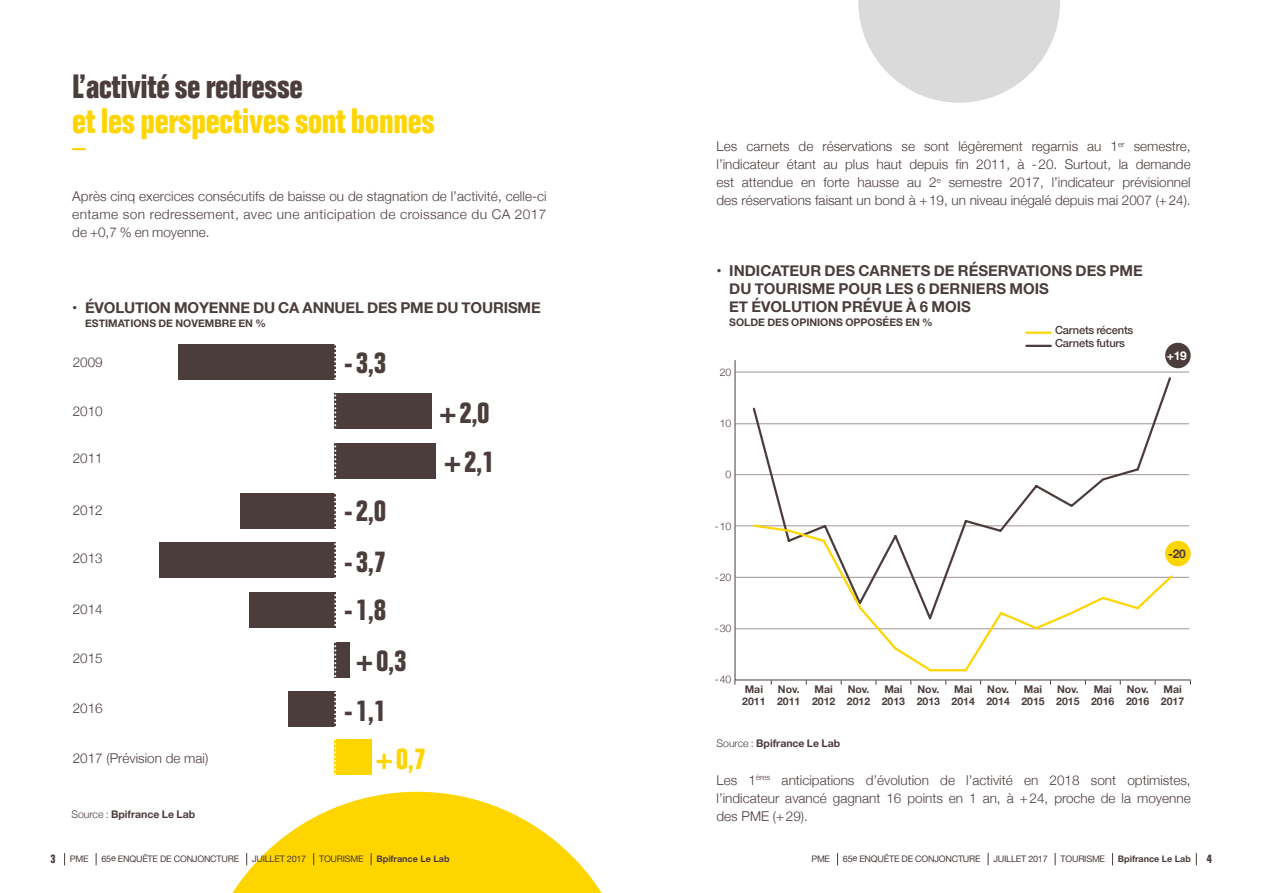
<style>
.page{position:relative;width:1263px;height:893px;background:#fff}
.page>*{position:absolute;margin:0;border:0;box-sizing:border-box;transform-origin:0 0}
.t1{font:700 condensed 34.5px "Folio";letter-spacing:-.01em;color:#ffd500}
.t2{font:700 condensed 33px "Folio";letter-spacing:-.01em;color:#4b3d3c}
.t3{font:700 condensed 29.25px/48.9px "Folio";color:#4b3d3c}
.t4{font:700 condensed 29.25px "Folio";color:#ffd500}
.t5{font:700 15px/18px "Helvetica Neue";color:#4b3d3c}
.t6{font:300 13.5px/18px "Helvetica Neue";color:#4b3d3c;text-align:justify}
.t7{font:700 12px "Helvetica Neue";color:#fff}
.t8{font:700 12px "Helvetica Neue";color:#4b3d3c}
.t9{font:700 condensed 12px "Folio";color:#4b3d3c}
.t10{font:500 11.25px "Helvetica Neue";letter-spacing:-.02em;color:#4b3d3c}
.t11{font:700 10.5px/12px "Helvetica Neue";color:#4b3d3c}
.t12{font:300 10.5px "Helvetica Neue";letter-spacing:-.02em;color:#4b3d3c}
.t13{font:9px "Helvetica Neue";letter-spacing:-.025em;color:#4b3d3c}
.t14{font:700 9px "Helvetica Neue";color:#4b3d3c}
.s1{font-weight:300}
</style>
<div class="page">
<hr style="left:1026px;top:345px;width:25px;height:2px;background:#4b3d3c">
<hr style="left:1026px;top:332px;width:25px;height:2px;background:#ffd500">
<svg style="left:858px;top:0;width:202px;height:103px"></svg>
<svg style="left:72px;top:148px;width:14px;height:2px"></svg>
<div style="left:179px;top:344px;width:157px;height:36px;background:#4b3d3c"></div>
<div style="left:334px;top:394px;width:98px;height:35px;background:#4b3d3c"></div>
<div style="left:334px;top:443px;width:102px;height:36px;background:#4b3d3c"></div>
<div style="left:240px;top:493px;width:96px;height:35px;background:#4b3d3c"></div>
<div style="left:159px;top:542px;width:177px;height:36px;background:#4b3d3c"></div>
<div style="left:250px;top:592px;width:86px;height:36px;background:#4b3d3c"></div>
<div style="left:334px;top:642px;width:16px;height:35px;background:#4b3d3c"></div>
<div style="left:334px;top:740px;width:38px;height:35px;background:#ffd500"></div>
<div style="left:288px;top:691px;width:48px;height:36px;background:#4b3d3c"></div>
<svg style="left:334px;top:344px;width:2px;height:431px"></svg>
<svg style="left:734px;top:359px;width:457px;height:322px"></svg>
<hr style="left:735px;top:372px;width:454px;height:1px;background:#9f9594">
<div style="left:1165px;top:343px;width:26px;height:25px;background:#4b3d3c;border-radius:50%"></div>
<div style="left:1165px;top:541px;width:26px;height:25px;background:#ffd500;border-radius:50%"></div>
<svg style="left:751px;top:406px;width:389px;height:117px"></svg>
<svg style="left:1135px;top:375px;width:38px;height:97px"></svg>
<svg style="left:751px;top:523px;width:389px;height:150px"></svg>
<svg style="left:1134px;top:574px;width:40px;height:37px"></svg>
<svg style="left:837px;top:853px;width:1px;height:12px"></svg>
<svg style="left:988px;top:853px;width:1px;height:12px"></svg>
<svg style="left:1055px;top:853px;width:1px;height:12px"></svg>
<svg style="left:1112px;top:853px;width:1px;height:12px"></svg>
<svg style="left:1196px;top:853px;width:1px;height:12px"></svg>
<svg style="left:64px;top:853px;width:1px;height:12px"></svg>
<svg style="left:96px;top:853px;width:1px;height:12px"></svg>
<svg style="left:232px;top:792px;width:370px;height:101px"></svg>
<h2 class="t2" style="left:72px;top:68px;width:232px">L’activité se redresse</h2>
<h1 class="t1" style="left:72px;top:101px;width:364px">et les perspectives sont bonnes</h1>
<p class="t6" style="left:72px;top:186px;width:476px">Après cinq exercices consécutifs de baisse ou de stagnation de l’activité, celle-ci entame son redressement, avec une anticipation de croissance du CA 2017 de +0,7 % en moyenne.</p>
<p class="t5" style="left:72px;top:299px;width:470px">• ÉVOLUTION MOYENNE DU CA ANNUEL DES PME DU TOURISME</p>
<p class="t11" style="left:85px;top:317px;width:182px">ESTIMATIONS DE NOVEMBRE EN %</p>
<p class="t6" style="left:73px;top:352px;width:32px">2009</p>
<p class="t6" style="left:73px;top:401px;width:32px">2010</p>
<p class="t6" style="left:73px;top:449px;width:32px">2011</p>
<p class="t6" style="left:73px;top:500px;width:32px">2012</p>
<p class="t6" style="left:73px;top:548px;width:32px">2013</p>
<p class="t6" style="left:73px;top:599px;width:32px">2014</p>
<p class="t6" style="left:73px;top:648px;width:32px">2015</p>
<p class="t6" style="left:73px;top:698px;width:32px">2016</p>
<p class="t6" style="left:73px;top:748px;width:137px">2017 (Prévision de mai)</p>
<p class="t11" style="left:71px;top:808px;width:125px"><span class="s1">Source :</span> Bpifrance Le Lab</p>
<h3 class="t3" style="left:344px;top:338px;width:44px">-3,3</h3>
<h3 class="t3" style="left:344px;top:486px;width:44px;line-height:50.8px">-2,0 -3,7</h3>
<h3 class="t3" style="left:344px;top:586px;width:44px">-1,8</h3>
<h3 class="t3" style="left:356px;top:637px;width:52px">+0,3</h3>
<h3 class="t3" style="left:344px;top:687px;width:44px">-1,1</h3>
<h3 class="t4" style="left:375px;top:743px;width:52px">+0,7</h3>
<h3 class="t3" style="left:439px;top:389px;width:57px">+2,0 +2,1</h3>
<p class="t13" style="left:70px;top:853px;width:20px">PME</p>
<p class="t13" style="left:101px;top:853px;width:139px">65e ENQUÊTE DE CONJONCTURE</p>
<p class="t13" style="left:252px;top:853px;width:56px">JUILLET 2017</p>
<p class="t13" style="left:319px;top:853px;width:46px">TOURISME</p>
<p class="t9" style="left:50px;top:852px;width:7px">3</p>
<p class="t14" style="left:376px;top:852px;width:74px">Bpifrance Le Lab</p>
<p class="t6" style="left:716px;top:136px;width:476px">Les carnets de réservations se sont légèrement regarnis au 1<sup>er</sup> semestre, l’indicateur étant au plus haut depuis fin 2011, à -20. Surtout, la demande est attendue en forte hausse au 2<sup>e</sup> semestre 2017, l’indicateur prévisionnel des réservations faisant un bond à +19, un niveau inégalé depuis mai 2007 (+24).</p>
<p class="t5" style="left:729px;top:262px;width:415px;text-indent:-13px">• INDICATEUR DES CARNETS DE RÉSERVATIONS DES PME<br>DU TOURISME POUR LES 6 DERNIERS MOIS<br>ET ÉVOLUTION PRÉVUE À 6 MOIS</p>
<p class="t11" style="left:729px;top:316px;width:205px">SOLDE DES OPINIONS OPPOSÉES EN %</p>
<p class="t10" style="left:1055px;top:321px;width:80px">Carnets récents</p>
<p class="t12" style="left:720px;top:363px;width:13px">20</p>
<p class="t12" style="left:720px;top:415px;width:13px">10</p>
<p class="t10" style="left:1055px;top:334px;width:71px">Carnets futurs</p>
<p class="t7" style="left:1167px;top:346px;width:22px">+19</p>
<p class="t12" style="left:725px;top:466px;width:7px">0</p>
<p class="t12" style="left:715px;top:517px;width:18px">-10</p>
<p class="t12" style="left:715px;top:569px;width:18px">-20</p>
<p class="t12" style="left:715px;top:620px;width:18px">-30</p>
<p class="t8" style="left:1168px;top:544px;width:19px">-20</p>
<p class="t12" style="left:715px;top:671px;width:18px">-40</p>
<p class="t11" style="left:742px;top:683px;width:25px">Mai<br>2011</p>
<p class="t11" style="left:777px;top:683px;width:25px">Nov.<br>2011</p>
<p class="t11" style="left:812px;top:683px;width:25px">Mai<br>2012</p>
<p class="t11" style="left:847px;top:683px;width:25px">Nov.<br>2012</p>
<p class="t11" style="left:882px;top:683px;width:25px">Mai<br>2013</p>
<p class="t11" style="left:917px;top:683px;width:25px">Nov.<br>2013</p>
<p class="t11" style="left:951px;top:683px;width:25px">Mai<br>2014</p>
<p class="t11" style="left:986px;top:683px;width:25px">Nov.<br>2014</p>
<p class="t11" style="left:1021px;top:683px;width:25px">Mai<br>2015</p>
<p class="t11" style="left:1056px;top:683px;width:25px">Nov.<br>2015</p>
<p class="t11" style="left:1126px;top:683px;width:25px">Nov.<br>2016</p>
<p class="t11" style="left:1161px;top:683px;width:25px">Mai<br>2017</p>
<p class="t11" style="left:1091px;top:683px;width:25px">Mai<br>2016</p>
<p class="t11" style="left:716px;top:737px;width:125px"><span class="s1">Source :</span> Bpifrance Le Lab</p>
<p class="t6" style="left:716px;top:770px;width:476px">Les 1<sup>ères</sup> anticipations d’évolution de l’activité en 2018 sont optimistes, l’indicateur avancé gagnant 16 points en 1 an, à +24, proche de la moyenne des PME (+29).</p>
<p class="t13" style="left:811px;top:853px;width:20px">PME</p>
<p class="t13" style="left:843px;top:853px;width:139px">65e ENQUÊTE DE CONJONCTURE</p>
<p class="t13" style="left:993px;top:853px;width:56px">JUILLET 2017</p>
<p class="t13" style="left:1060px;top:853px;width:46px">TOURISME</p>
<p class="t14" style="left:1118px;top:852px;width:74px">Bpifrance Le Lab</p>
<p class="t9" style="left:1207px;top:852px;width:7px">4</p>
</div>
